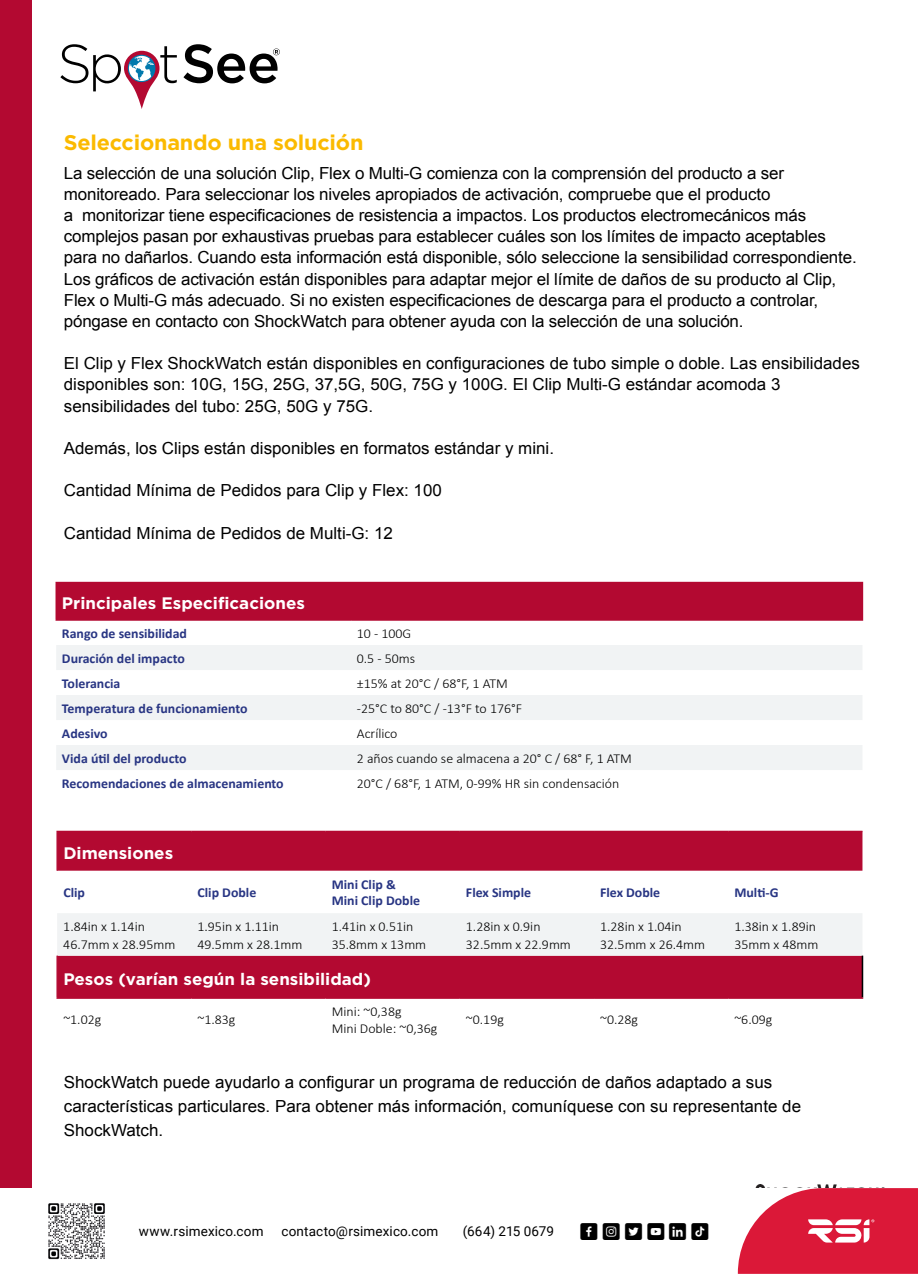
<style>
.page{position:relative;width:918px;height:1274px;background:#fff}
.page>*{position:absolute;margin:0;border:0;box-sizing:border-box;transform-origin:0 0}
.t1{font:700 21.15px "Gotham";letter-spacing:-.01em;color:#fbba00}
.t2{font:16.65px/21.1px "Arial";letter-spacing:-.01em;color:#000}
.t3{font:700 16.65px "Gotham";color:#fff}
.t4{font:15px "Social Shapes";letter-spacing:.265em;color:#000}
.t5{font:300 13.65px/18px "Calibri";color:#000}
.t6{font:700 13.65px/16.4px "Calibri";color:#283583}
.t7{font:13.5px "Roboto";letter-spacing:.015em;color:#000}
</style>
<div class="page">
<div style="left:0;top:0;width:32px;height:1274px;background:#b30931"></div>
<img style="left:755px;top:1185px;width:130px;height:3px">
<div style="left:56px;top:582px;width:806px;height:38px;background:#b30931"></div>
<svg style="left:56px;top:645px;width:806px;height:125px;fill:#f1f3f4"></svg>
<hr style="left:351px;top:582px;width:512px;height:1px;background:#b30931">
<hr style="left:862px;top:583px;width:1px;height:36px;background:#b30931">
<hr style="left:56px;top:619px;width:295px;height:2px;background:#b30931">
<hr style="left:351px;top:619px;width:512px;height:2px;background:#b30931">
<svg style="left:58px;top:832px;width:804px;height:165px;fill:#b30931"></svg>
<div style="left:57px;top:913px;width:805px;height:43px;background:#f1f3f4"></div>
<hr style="left:56px;top:832px;width:2px;height:39px;background:#b30931">
<hr style="left:56px;top:831px;width:135px;height:1px;background:#b30931">
<hr style="left:191px;top:831px;width:135px;height:1px;background:#b30931">
<hr style="left:326px;top:831px;width:134px;height:1px;background:#b30931">
<hr style="left:460px;top:831px;width:134px;height:1px;background:#b30931">
<hr style="left:594px;top:831px;width:134px;height:1px;background:#b30931">
<hr style="left:728px;top:831px;width:134px;height:1px;background:#b30931">
<hr style="left:56px;top:956px;width:2px;height:41px;background:#b30931">
<hr style="left:862px;top:956px;width:1px;height:41px;background:#000">
<hr style="left:56px;top:997px;width:135px;height:2px;background:#b30931">
<hr style="left:191px;top:997px;width:135px;height:2px;background:#b30931">
<hr style="left:326px;top:997px;width:134px;height:2px;background:#b30931">
<hr style="left:460px;top:997px;width:134px;height:2px;background:#b30931">
<hr style="left:594px;top:997px;width:134px;height:2px;background:#b30931">
<hr style="left:728px;top:997px;width:135px;height:2px;background:#b30931">
<svg style="left:60px;top:44px;width:117px;height:65px"></svg>
<svg style="left:183px;top:44px;width:97px;height:39px"></svg>
<div style="left:0;top:1188px;width:918px;height:86px;background:#fff"></div>
<img style="left:48px;top:1203px;width:57px;height:57px">
<svg style="left:738px;top:1188px;width:180px;height:86px"></svg>
<p class="t1" style="left:64px;top:130px;width:301px">Seleccionando una solución</p>
<p class="t2" style="left:64px;top:162px;width:794px">La selección de una solución Clip, Flex o Multi-G comienza con la comprensión del producto a ser monitoreado. Para seleccionar los niveles apropiados de activación, compruebe que el producto<br>a monitorizar tiene especificaciones de resistencia a impactos. Los productos electromecánicos más complejos pasan por exhaustivas pruebas para establecer cuáles son los límites de impacto aceptables para no dañarlos. Cuando esta información está disponible, sólo seleccione la sensibilidad correspondiente.<br>Los gráficos de activación están disponibles para adaptar mejor el límite de daños de su producto al Clip, Flex o Multi-G más adecuado. Si no existen especificaciones de descarga para el producto a controlar, póngase en contacto con ShockWatch para obtener ayuda con la selección de una solución.</p>
<p class="t2" style="left:64px;top:353px;width:798px">El Clip y Flex ShockWatch están disponibles en configuraciones de tubo simple o doble. Las ensibilidades disponibles son: 10G, 15G, 25G, 37,5G, 50G, 75G y 100G. El Clip Multi-G estándar acomoda 3 sensibilidades del tubo: 25G, 50G y 75G.</p>
<p class="t2" style="left:64px;top:438px;width:492px">Además, los Clips están disponibles en formatos estándar y mini.</p>
<p class="t2" style="left:64px;top:480px;width:380px">Cantidad Mínima de Pedidos para Clip y Flex: 100</p>
<p class="t2" style="left:64px;top:522px;width:331px">Cantidad Mínima de Pedidos de Multi-G: 12</p>
<p class="t3" style="left:62px;top:593px;width:244px">Principales Especificaciones</p>
<p class="t6" style="left:62px;top:625px;width:127px">Rango de sensibilidad</p>
<p class="t5" style="left:357px;top:623px;width:56px">10 - 100G</p>
<p class="t6" style="left:62px;top:650px;width:124px">Duración del impacto</p>
<p class="t5" style="left:357px;top:648px;width:60px">0.5 - 50ms</p>
<p class="t6" style="left:62px;top:675px;width:60px">Tolerancia</p>
<p class="t5" style="left:357px;top:673px;width:153px">±15% at 20°C / 68°F, 1 ATM</p>
<p class="t6" style="left:62px;top:700px;width:187px">Temperatura de funcionamiento</p>
<p class="t5" style="left:357px;top:698px;width:167px">-25°C to 80°C / -13°F to 176°F</p>
<p class="t6" style="left:62px;top:725px;width:47px">Adesivo</p>
<p class="t5" style="left:357px;top:723px;width:42px">Acrílico</p>
<p class="t6" style="left:62px;top:750px;width:126px">Vida útil del producto</p>
<p class="t5" style="left:357px;top:748px;width:277px">2 años cuando se almacena a 20° C / 68° F, 1 ATM</p>
<p class="t6" style="left:62px;top:775px;width:223px">Recomendaciones de almacenamiento</p>
<p class="t5" style="left:357px;top:773px;width:264px">20°C / 68°F, 1 ATM, 0-99% HR sin condensación</p>
<p class="t3" style="left:63px;top:843px;width:111px">Dimensiones</p>
<p class="t6" style="left:63px;top:884px;width:23px">Clip</p>
<p class="t6" style="left:198px;top:884px;width:60px">Clip Doble</p>
<p class="t6" style="left:332px;top:876px;width:90px">Mini Clip &amp;<br>Mini Clip Doble</p>
<p class="t6" style="left:466px;top:884px;width:67px">Flex Simple</p>
<p class="t6" style="left:600px;top:884px;width:62px">Flex Doble</p>
<p class="t6" style="left:734px;top:884px;width:46px">Multi-G</p>
<p class="t5" style="left:63px;top:916px;width:114px">1.84in x 1.14in<br>46.7mm x 28.95mm</p>
<p class="t5" style="left:198px;top:916px;width:107px">1.95in x 1.11in<br>49.5mm x 28.1mm</p>
<p class="t5" style="left:332px;top:916px;width:96px">1.41in x 0.51in<br>35.8mm x 13mm</p>
<p class="t5" style="left:466px;top:916px;width:107px">1.28in x 0.9in<br>32.5mm x 22.9mm</p>
<p class="t5" style="left:600px;top:916px;width:107px">1.28in x 1.04in<br>32.5mm x 26.4mm</p>
<p class="t5" style="left:734px;top:916px;width:86px">1.38in x 1.89in<br>35mm x 48mm</p>
<p class="t3" style="left:63px;top:969px;width:309px">Pesos (varían según la sensibilidad)</p>
<p class="t5" style="left:63px;top:1010px;width:39px">~1.02g</p>
<p class="t5" style="left:198px;top:1010px;width:39px">~1.83g</p>
<p class="t5" style="left:332px;top:1001px;width:107px">Mini: ~0,38g<br>Mini Doble: ~0,36g</p>
<p class="t5" style="left:466px;top:1010px;width:39px">~0.19g</p>
<p class="t5" style="left:600px;top:1010px;width:39px">~0.28g</p>
<p class="t5" style="left:734px;top:1010px;width:39px">~6.09g</p>
<p class="t2" style="left:64px;top:1070px;width:739px;line-height:24.2px">ShockWatch puede ayudarlo a configurar un programa de reducción de daños adaptado a sus características particulares. Para obtener más información, comuníquese con su representante de<br>ShockWatch.</p>
<p class="t7" style="left:139px;top:1222px;width:126px">www.rsimexico.com</p>
<p class="t7" style="left:281px;top:1222px;width:158px">contacto@rsimexico.com</p>
<p class="t7" style="left:463px;top:1222px;width:93px">(664) 215 0679</p>
<p class="t4" style="left:580px;top:1226px;width:131px">FdÕùjÉ</p>
</div>
